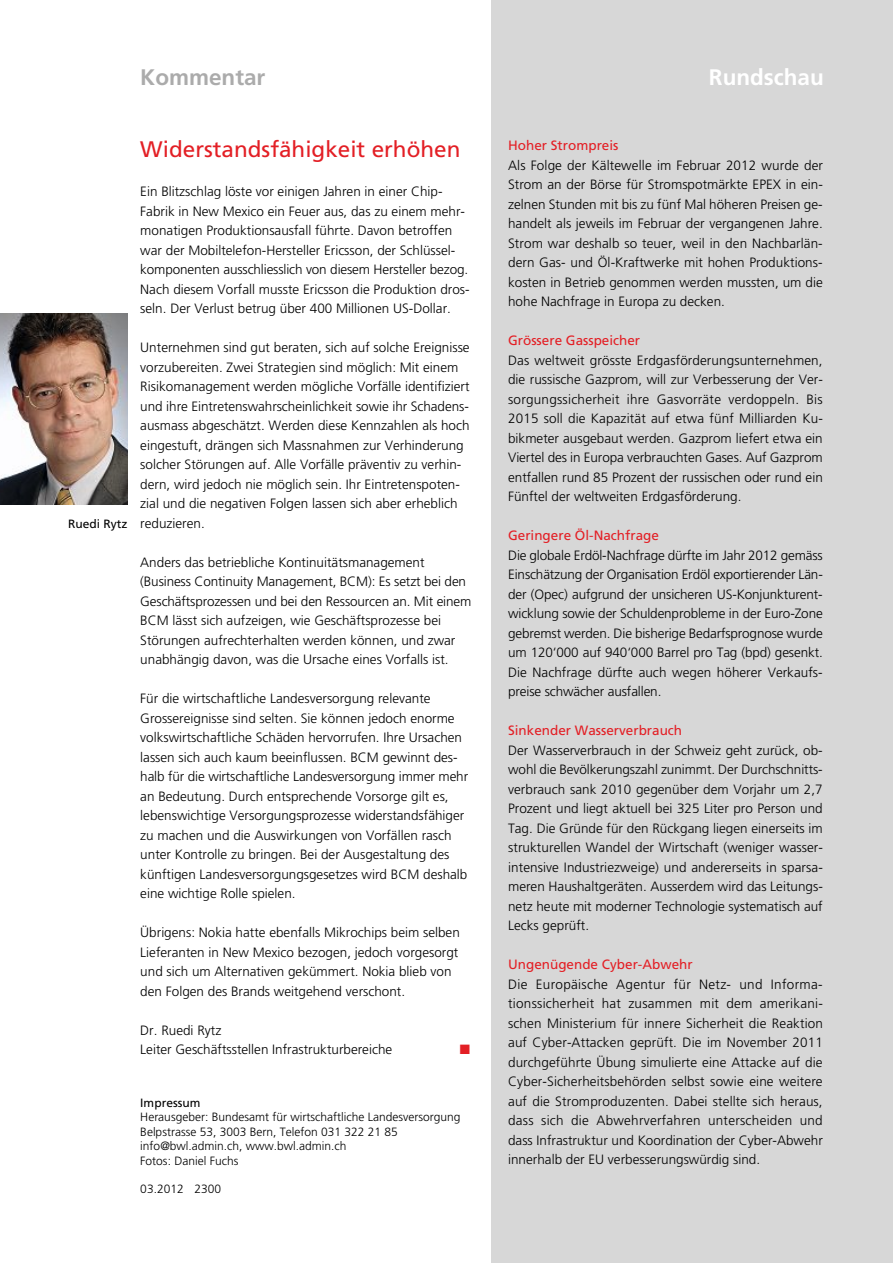
<style>
.page{position:relative;width:893px;height:1263px;background:#fff}
.page>*{position:absolute;margin:0;border:0;box-sizing:border-box;transform-origin:0 0}
.t1{font:22.5px "Frutiger";color:#e31f25}
.t2{font:700 22.5px "Frutiger";color:#ababab}
.t3{font:700 22.5px "Frutiger";color:#fff}
.t4{font:300 13.5px/19.5px "Frutiger";color:#000}
.t5{font:13.5px "Frutiger";color:#e31f25}
.t6{font:13.5px "Zapf Dingbats";color:#e31f25}
.t7{font:300 12px/14.4px "Frutiger";color:#000}
.t8{font:12px "Frutiger";color:#000}
</style>
<div class="page">
<div style="left:491px;top:0;width:402px;height:1263px;background:#d7d7d7"></div>
<img style="left:0;top:314px;width:128px;height:191px">
<h1 class="t2" style="left:140px;top:64px;width:127px">Kommentar</h1>
<h1 class="t3" style="left:709px;top:64px;width:116px">Rundschau</h1>
<p class="t8" style="left:68px;top:517px;width:61px">Ruedi Rytz</p>
<h1 class="t1" style="left:140px;top:136px;width:322px">Widerstandsfähigkeit erhöhen</h1>
<p class="t4" style="left:140px;top:182px;width:331px">Ein Blitzschlag löste vor einigen Jahren in einer Chip-Fabrik in New Mexico ein Feuer aus, das zu einem mehr&shy;monatigen Produktionsausfall führte. Davon betroffen war der Mobiltelefon-Hersteller Ericsson, der Schlüssel&shy;komponenten ausschliesslich von diesem Hersteller bezog.<br>Nach diesem Vorfall musste Ericsson die Produktion dros&shy;seln. Der Verlust betrug über 400 Millionen US-Dollar.</p>
<p class="t4" style="left:140px;top:338px;width:331px">Unternehmen sind gut beraten, sich auf solche Ereignisse vorzubereiten. Zwei Strategien sind möglich: Mit einem Risikomanagement werden mögliche Vorfälle identifiziert und ihre Eintretenswahrscheinlichkeit sowie ihr Schadens&shy;ausmass abgeschätzt. Werden diese Kennzahlen als hoch eingestuft, drängen sich Massnahmen zur Verhinderung solcher Störungen auf. Alle Vorfälle präventiv zu verhin&shy;dern, wird jedoch nie möglich sein. Ihr Eintretenspoten&shy;zial und die negativen Folgen lassen sich aber erheblich reduzieren.</p>
<p class="t4" style="left:140px;top:552px;width:333px">Anders das betriebliche Kontinuitätsmanagement (Business Continuity Management, BCM): Es setzt bei den Geschäftsprozessen und bei den Ressourcen an. Mit einem BCM lässt sich aufzeigen, wie Geschäftsprozesse bei Störungen aufrechterhalten werden können, und zwar unabhängig davon, was die Ursache eines Vorfalls ist.</p>
<p class="t4" style="left:140px;top:689px;width:329px">Für die wirtschaftliche Landesversorgung relevante Grossereignisse sind selten. Sie können jedoch enorme volkswirtschaftliche Schäden hervorrufen. Ihre Ursachen lassen sich auch kaum beeinflussen. BCM gewinnt des&shy;halb für die wirtschaftliche Landesversorgung immer mehr an Bedeutung. Durch entsprechende Vorsorge gilt es, lebenswichtige Versorgungsprozesse widerstandsfähiger zu machen und die Auswirkungen von Vorfällen rasch unter Kontrolle zu bringen. Bei der Ausgestaltung des künftigen Landesversorgungsgesetzes wird BCM deshalb eine wichtige Rolle spielen.</p>
<p class="t4" style="left:140px;top:923px;width:321px">Übrigens: Nokia hatte ebenfalls Mikrochips beim selben Lieferanten in New Mexico bezogen, jedoch vorgesorgt und sich um Alternativen gekümmert. Nokia blieb von den Folgen des Brands weitgehend verschont.</p>
<p class="t4" style="left:140px;top:1020px;width:253px">Dr. Ruedi Rytz<br>Leiter Geschäftsstellen Infrastrukturbereiche</p>
<p class="t6" style="left:460px;top:1043px;width:12px">■</p>
<p class="t8" style="left:140px;top:1096px;width:62px">Impressum</p>
<p class="t7" style="left:140px;top:1110px;width:322px">Herausgeber: Bundesamt für wirtschaftliche Landesversorgung Belpstrasse 53, 3003 Bern, Telefon 031 322 21 85 info@bwl.admin.ch, www.bwl.admin.ch<br>Fotos: Daniel Fuchs</p>
<p class="t7" style="left:140px;top:1182px;width:82px">03.2012 2300</p>
<p class="t5" style="left:508px;top:138px;width:112px">Hoher Strompreis</p>
<p class="t4" style="left:508px;top:155px;width:316px;text-align:justify">Als Folge der Kältewelle im Februar 2012 wurde der Strom an der Börse für Stromspotmärkte EPEX in ein&shy;zelnen Stunden mit bis zu fünf Mal höheren Preisen ge&shy;handelt als jeweils im Februar der vergangenen Jahre.<br>Strom war deshalb so teuer, weil in den Nachbarlän&shy;dern Gas- und Öl-Kraftwerke mit hohen Produktions&shy;kosten in Betrieb genommen werden mussten, um die hohe Nachfrage in Europa zu decken.</p>
<p class="t5" style="left:508px;top:333px;width:134px">Grössere Gasspeicher</p>
<p class="t4" style="left:508px;top:350px;width:316px;text-align:justify">Das weltweit grösste Erdgasförderungsunternehmen, die russische Gazprom, will zur Verbesserung der Ver&shy;sorgungssicherheit ihre Gasvorräte verdoppeln. Bis 2015 soll die Kapazität auf etwa fünf Milliarden Ku&shy;bikmeter ausgebaut werden. Gazprom liefert etwa ein Viertel des in Europa verbrauchten Gases. Auf Gazprom entfallen rund 85 Prozent der russischen oder rund ein Fünftel der weltweiten Erdgasförderung.</p>
<p class="t5" style="left:508px;top:528px;width:152px">Geringere Öl-Nachfrage</p>
<p class="t4" style="left:508px;top:545px;width:316px;text-align:justify">Die globale Erdöl-Nachfrage dürfte im Jahr 2012 gemäss Einschätzung der Organisation Erdöl exportierender Län&shy;der (Opec) aufgrund der unsicheren US-Konjunkturent&shy;wicklung sowie der Schuldenprobleme in der Euro-Zone gebremst werden. Die bisherige Bedarfsprognose wurde um 120‘000 auf 940‘000 Barrel pro Tag (bpd) gesenkt.<br>Die Nachfrage dürfte auch wegen höherer Verkaufs&shy;preise schwächer ausfallen.</p>
<p class="t5" style="left:508px;top:723px;width:176px">Sinkender Wasserverbrauch</p>
<p class="t4" style="left:508px;top:740px;width:316px;text-align:justify">Der Wasserverbrauch in der Schweiz geht zurück, ob&shy;wohl die Bevölkerungszahl zunimmt. Der Durchschnitts&shy;verbrauch sank 2010 gegenüber dem Vorjahr um 2,7<br>Prozent und liegt aktuell bei 325 Liter pro Person und Tag. Die Gründe für den Rückgang liegen einerseits im strukturellen Wandel der Wirtschaft (weniger wasser&shy;intensive Industriezweige) und andererseits in sparsa&shy;meren Haushaltgeräten. Ausserdem wird das Leitungs&shy;netz heute mit moderner Technologie systematisch auf Lecks geprüft.</p>
<p class="t5" style="left:508px;top:956px;width:186px">Ungenügende Cyber-Abwehr</p>
<p class="t4" style="left:508px;top:974px;width:316px;text-align:justify">Die Europäische Agentur für Netz- und Informa&shy;tionssicherheit hat zusammen mit dem amerikani&shy;schen Ministerium für innere Sicherheit die Reaktion auf Cyber-Attacken geprüft. Die im November 2011 durchgeführte Übung simulierte eine Attacke auf die Cyber-Sicherheitsbehörden selbst sowie eine weitere auf die Stromproduzenten. Dabei stellte sich heraus, dass sich die Abwehrverfahren unterscheiden und dass Infrastruktur und Koordination der Cyber-Abwehr innerhalb der EU verbesserungswürdig sind.</p>
</div>
